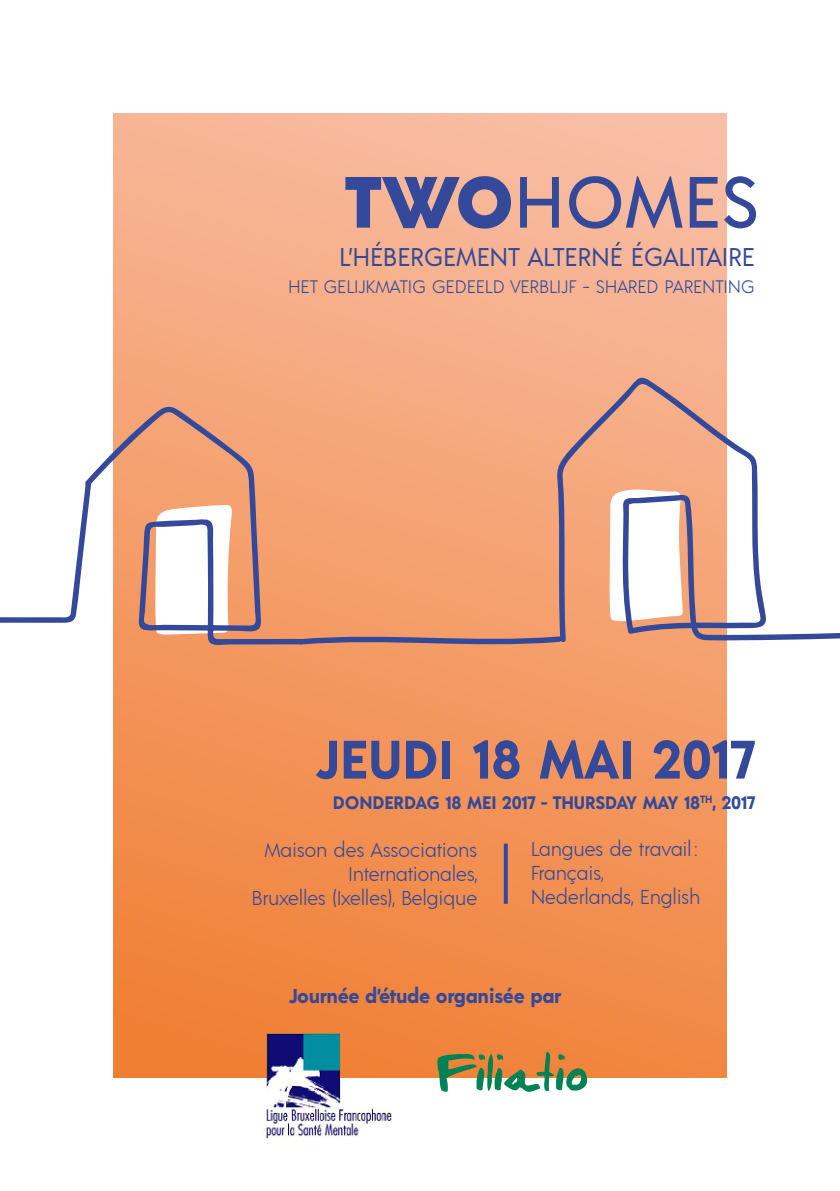
<style>
.page{position:relative;width:840px;height:1191px;background:#fff}
.page>*{position:absolute;margin:0;border:0;box-sizing:border-box;transform-origin:0 0}
.t1{font:500 72.4px "Acre";color:#34499a}
.t2{font:700 54px "Acre";color:#34499a}
.t3{font:25.6px "Acre";letter-spacing:-.01em;color:#34499a}
.t4{font:300 20px/24px "Acre";letter-spacing:-.02em;color:#34499a;text-align:right}
.t5{font:700 20px "Acre";letter-spacing:-.02em;color:#34499a}
.t6{font:300 18px "Acre";letter-spacing:-.01em;color:#34499a}
.t7{font:700 18px "Acre";letter-spacing:-.01em;color:#34499a}
.s1{font-weight:800}
</style>
<div class="page">
<div style="left:113px;top:113px;width:613px;height:964px;background:linear-gradient(to bottom,#f8bba0,#f08238)"></div>
<svg style="left:503px;top:843px;width:4px;height:60px"></svg>
<img style="left:261px;top:1030px;width:135px;height:110px">
<svg style="left:0;top:499px;width:84px;height:124px"></svg>
<svg style="left:84px;top:405px;width:219px;height:241px"></svg>
<svg style="left:297px;top:632px;width:265px;height:17px;background:#b78177"></svg>
<svg style="left:556px;top:377px;width:283px;height:266px"></svg>
<svg style="left:437px;top:1051px;width:150px;height:41px"></svg>
<h1 class="t1" style="left:344px;top:152px;width:415px"><span class="s1">TWO</span>HOMES</h1>
<p class="t3" style="left:339px;top:239px;width:417px">L’HÉBERGEMENT ALTERNÉ ÉGALITAIRE</p>
<p class="t6" style="left:288px;top:275px;width:468px">HET GELIJKMATIG GEDEELD VERBLIJF - SHARED PARENTING</p>
<h2 class="t2" style="left:315px;top:721px;width:441px">JEUDI 18 MAI 2017</h2>
<p class="t7" style="left:332px;top:789px;width:424px">DONDERDAG 18 MEI 2017 - THURSDAY MAY 18<sup>TH</sup>, 2017</p>
<p class="t4" style="left:251px;top:836px;width:227px">Maison des Associations<br>Internationales,<br>Bruxelles (Ixelles), Belgique</p>
<p class="t4" style="left:530px;top:835px;width:171px;text-align:left">Langues de travail:<br>Français,<br>Nederlands, English</p>
<p class="t5" style="left:288px;top:982px;width:274px">Journée d’étude organisée par</p>
</div>
